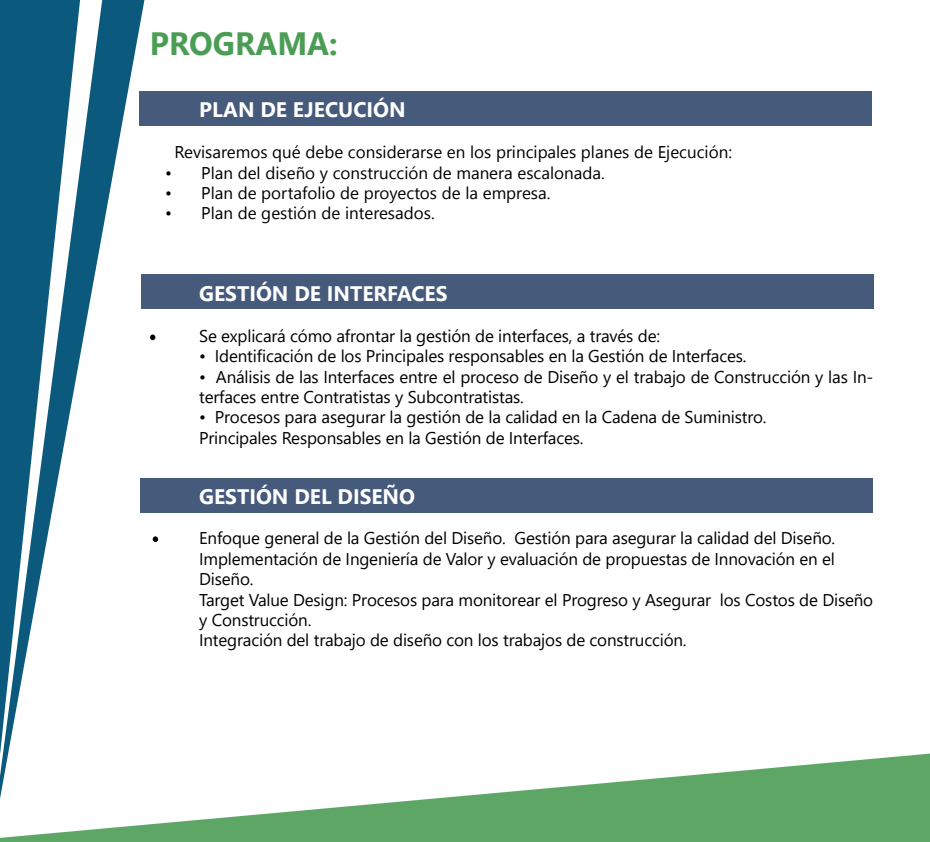
<style>
.page{position:relative;width:930px;height:842px;background:#fff}
.page>*{position:absolute;margin:0;border:0;box-sizing:border-box;transform-origin:0 0}
.t1{font:700 32.2px "Segoe UI";color:#4b9d55}
.t2{font:700 21px "Segoe UI";color:#fff}
.t3{font:17px/20.4px "Segoe UI";letter-spacing:-.01em;color:#000}
.t4{font:17px "Segoe UI Emoji";color:#000}
</style>
<div class="page">
<svg style="left:0;top:0;width:144px;height:753px"></svg>
<svg style="left:0;top:753px;width:930px;height:89px;fill:#5da666"></svg>
<div style="left:139px;top:91px;width:733px;height:35px;background:#465b7c"></div>
<div style="left:140px;top:478px;width:733px;height:35px;background:#465b7c"></div>
<div style="left:141px;top:274px;width:733px;height:35px;background:#465b7c"></div>
<svg style="left:150px;top:334px;width:5px;height:6px"></svg>
<svg style="left:153px;top:536px;width:5px;height:6px"></svg>
<h1 class="t1" style="left:150px;top:13px;width:189px">PROGRAMA:</h1>
<p class="t2" style="left:199px;top:90px;width:208px">PLAN DE EJECUCIÓN</p>
<p class="t4" style="left:250px;top:142px;width:43px">□▲ ❑◆</p>
<p class="t4" style="left:356px;top:142px;width:28px">□■▲</p>
<p class="t4" style="left:426px;top:142px;width:67px">▲ ■ ●□▲</p>
<p class="t4" style="left:516px;top:142px;width:115px">■ ●▲ ●■▲</p>
<p class="t4" style="left:165px;top:162px;width:69px">• ●■</p>
<p class="t4" style="left:257px;top:162px;width:60px">● ▲ □</p>
<p class="t4" style="left:341px;top:162px;width:50px">□■▲▼ ◆</p>
<p class="t4" style="left:418px;top:162px;width:11px">■</p>
<p class="t4" style="left:480px;top:162px;width:96px">■ ▲ ●□■</p>
<p class="t4" style="left:165px;top:183px;width:69px">• ●■</p>
<p class="t4" style="left:271px;top:183px;width:66px">□▼ □●□</p>
<p class="t4" style="left:379px;top:183px;width:59px">□ ▼□▲</p>
<p class="t4" style="left:465px;top:183px;width:6px">●</p>
<p class="t4" style="left:165px;top:203px;width:69px">• ●■</p>
<p class="t4" style="left:280px;top:203px;width:38px">▲▼ ■</p>
<p class="t4" style="left:388px;top:203px;width:45px">▲ □▲</p>
<p class="t2" style="left:199px;top:274px;width:250px">GESTIÓN DE INTERFACES</p>
<p class="t3" style="left:199px;top:324px;width:462px">Se explicará cómo afrontar la gestión de interfaces, a través de:</p>
<p class="t3" style="left:199px;top:344px;width:549px">• Identificación de los Principales responsables en la Gestión de Interfaces.</p>
<p class="t3" style="left:199px;top:365px;width:676px">• Análisis de las Interfaces entre el proceso de Diseño y el trabajo de Construcción y las In&shy;terfaces entre Contratistas y Subcontratistas.</p>
<p class="t3" style="left:199px;top:406px;width:569px">• Procesos para asegurar la gestión de la calidad en la Cadena de Suministro.<br>Principales Responsables en la Gestión de Interfaces.</p>
<p class="t2" style="left:199px;top:476px;width:217px">GESTIÓN DEL DISEÑO</p>
<p class="t3" style="left:199px;top:527px;width:675px">Enfoque general de la Gestión del Diseño. Gestión para asegurar la calidad del Diseño.<br>Implementación de Ingeniería de Valor y evaluación de propuestas de Innovación en el Diseño.<br>Target Value Design: Procesos para monitorear el Progreso y Asegurar los Costos de Diseño y Construcción.<br>Integración del trabajo de diseño con los trabajos de construcción.</p>
</div>
